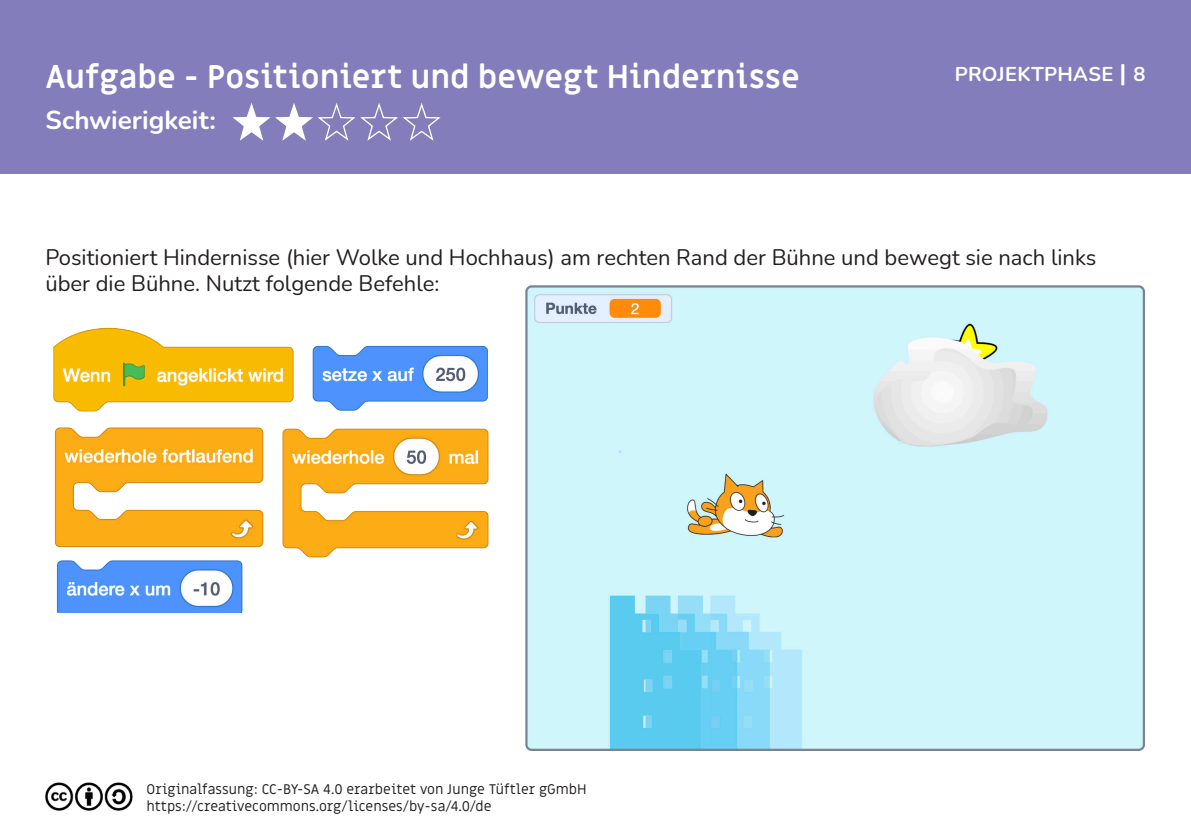
<style>
.page{position:relative;width:1191px;height:840px;background:#fff}
.page>*{position:absolute;margin:0;border:0;box-sizing:border-box;transform-origin:0 0}
.H1_Überschrift1_weiß{font:700 32px "Miriam Libre";color:#fff}
.t1{font:700 26px "Nunito";color:#fff}
.P_Fließtext{font:22px/26px "Nunito";color:#231f20}
.t2{font:700 20px "Nunito";letter-spacing:.015em;color:#fff}
.t3{font:14px/16.8px "Miriam Libre";color:#231f20}
.s1{font-size:24px}
</style>
<div class="page">
<div style="left:0;top:0;width:1191px;height:173px;background:#837dbb"></div>
<img style="left:46px;top:782px;width:87px;height:28px">
<img style="left:525px;top:285px;width:620px;height:464px">
<svg style="left:232px;top:103px;width:209px;height:38px"></svg>
<img style="left:53px;top:327px;width:436px;height:285px">
<h1 class="H1_Überschrift1_weiß" style="left:45px;top:57px;width:756px">Aufgabe - Positioniert und bewegt Hindernisse</h1>
<p class="t1" style="left:45px;top:101px;width:172px">Schwierigkeit:</p>
<p class="t2" style="left:955px;top:60px;width:192px">PROJEKTPHASE <span class="s1">|</span> 8</p>
<p class="P_Fließtext" style="left:45px;top:243px;width:1052px">Positioniert Hindernisse (hier Wolke und Hochhaus) am rechten Rand der Bühne und bewegt sie nach links über die Bühne. Nutzt folgende Befehle:</p>
<p class="t3" style="left:146px;top:781px;width:441px">Originalfassung: CC-BY-SA 4.0 erarbeitet von Junge Tüftler gGmbH https://creativecommons.org/licenses/by-sa/4.0/de</p>
</div>
